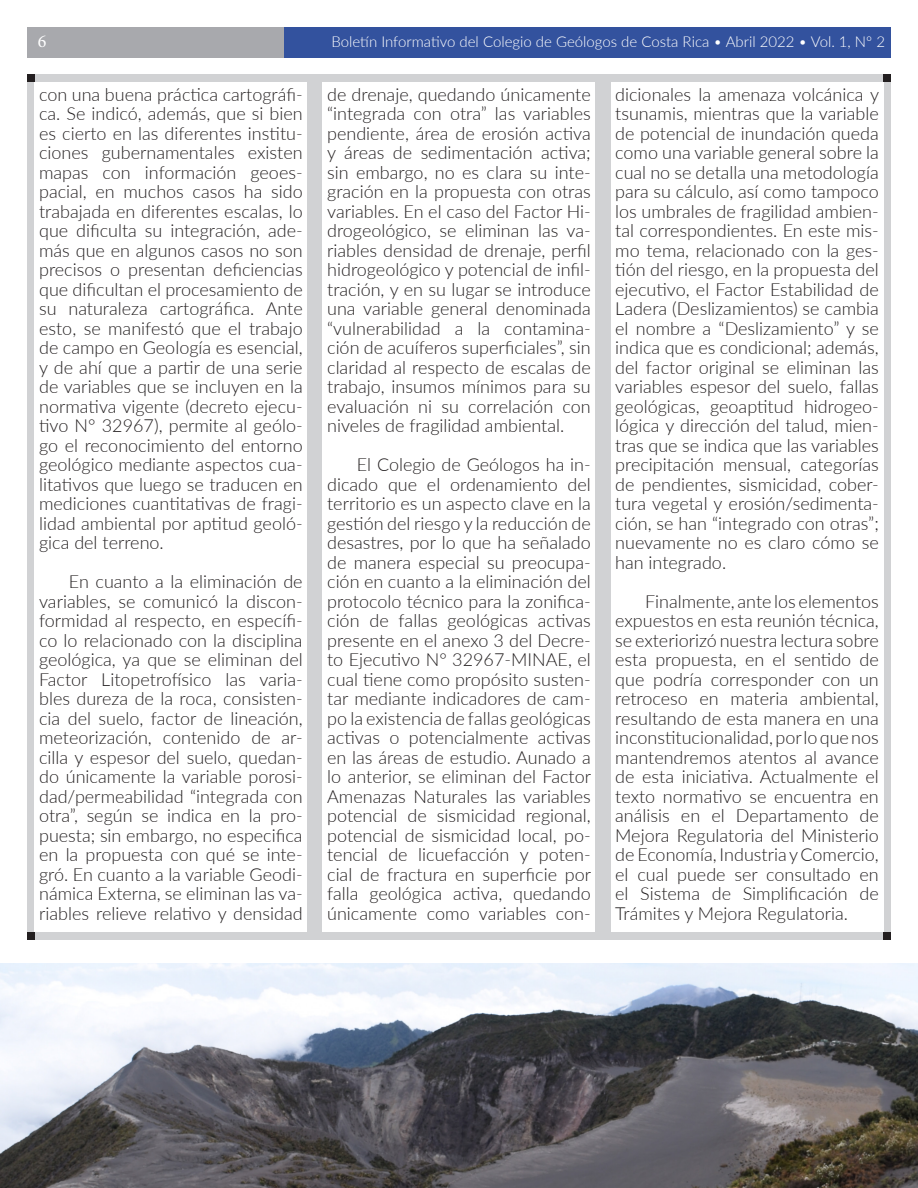
<style>
.page{position:relative;width:918px;height:1188px;background:#fff}
.page>*{position:absolute;margin:0;border:0;box-sizing:border-box;transform-origin:0 0}
.tEXTO_TEXTO{font:300 18px/19.5px "Lato";color:#231f20;text-align:justify}
.t1{font:18px "Minion Pro";color:#fff}
.t2{font:300 15px "Lato";color:#fff}
</style>
<div class="page">
<div style="left:284px;top:27px;width:607px;height:30px;background:#33529e"></div>
<div style="left:27px;top:27px;width:257px;height:30px;background:#a8a9ad"></div>
<div style="left:27px;top:74px;width:864px;height:866px;background:#d1d2d4"></div>
<div style="left:27px;top:932px;width:8px;height:8px;background:#231f20"></div>
<div style="left:883px;top:932px;width:8px;height:8px;background:#231f20"></div>
<div style="left:883px;top:74px;width:8px;height:8px;background:#231f20"></div>
<div style="left:27px;top:74px;width:8px;height:8px;background:#231f20"></div>
<img style="left:0;top:964px;width:918px;height:224px">
<div style="left:35px;top:82px;width:272px;height:850px;background:#fff"></div>
<div style="left:323px;top:82px;width:272px;height:850px;background:#fff"></div>
<div style="left:611px;top:82px;width:272px;height:850px;background:#fff"></div>
<p class="t1" style="left:38px;top:29px;width:10px">6</p>
<p class="t2" style="left:331px;top:31px;width:555px">Boletín Informativo del Colegio de Geólogos de Costa Rica • Abril 2022 • Vol. 1, Nº 2</p>
<p class="tEXTO_TEXTO" style="left:39px;top:84px;width:265px">con una buena práctica cartográfi&shy;ca. Se indicó, además, que si bien es cierto en las diferentes institu&shy;ciones gubernamentales existen mapas con información geoes&shy;pacial, en muchos casos ha sido trabajada en diferentes escalas, lo que dificulta su integración, ade&shy;más que en algunos casos no son precisos o presentan deficiencias que dificultan el procesamiento de su naturaleza cartográfica. Ante esto, se manifestó que el trabajo de campo en Geología es esencial, y de ahí que a partir de una serie de variables que se incluyen en la normativa vigente (decreto ejecu&shy;tivo N° 32967), permite al geólo&shy;go el reconocimiento del entorno geológico mediante aspectos cua&shy;litativos que luego se traducen en mediciones cuantitativas de fragi&shy;lidad ambiental por aptitud geoló&shy;gica del terreno.</p>
<p class="tEXTO_TEXTO" style="left:39px;top:571px;width:265px;text-indent:30px">En cuanto a la eliminación de variables, se comunicó la discon&shy;formidad al respecto, en específi&shy;co lo relacionado con la disciplina geológica, ya que se eliminan del Factor Litopetrofísico las varia&shy;bles dureza de la roca, consisten&shy;cia del suelo, factor de lineación, meteorización, contenido de ar&shy;cilla y espesor del suelo, quedan&shy;do únicamente la variable porosi&shy;dad/permeabilidad “integrada con otra”, según se indica en la pro&shy;puesta; sin embargo, no especifica en la propuesta con qué se inte&shy;gró. En cuanto a la variable Geodi&shy;námica Externa, se eliminan las va&shy;riables relieve relativo y densidad</p>
<p class="tEXTO_TEXTO" style="left:327px;top:84px;width:265px">de drenaje, quedando únicamente “integrada con otra” las variables pendiente, área de erosión activa y áreas de sedimentación activa; sin embargo, no es clara su inte&shy;gración en la propuesta con otras variables. En el caso del Factor Hi&shy;drogeológico, se eliminan las va&shy;riables densidad de drenaje, perfil hidrogeológico y potencial de infil&shy;tración, y en su lugar se introduce una variable general denominada “vulnerabilidad a la contamina&shy;ción de acuíferos superficiales”, sin claridad al respecto de escalas de trabajo, insumos mínimos para su evaluación ni su correlación con niveles de fragilidad ambiental.</p>
<p class="tEXTO_TEXTO" style="left:327px;top:454px;width:265px;text-indent:30px">El Colegio de Geólogos ha in&shy;dicado que el ordenamiento del territorio es un aspecto clave en la gestión del riesgo y la reducción de desastres, por lo que ha señalado de manera especial su preocupa&shy;ción en cuanto a la eliminación del protocolo técnico para la zonifica&shy;ción de fallas geológicas activas presente en el anexo 3 del Decre&shy;to Ejecutivo N° 32967-MINAE, el cual tiene como propósito susten&shy;tar mediante indicadores de cam&shy;po la existencia de fallas geológicas activas o potencialmente activas en las áreas de estudio. Aunado a lo anterior, se eliminan del Factor Amenazas Naturales las variables potencial de sismicidad regional, potencial de sismicidad local, po&shy;tencial de licuefacción y poten&shy;cial de fractura en superficie por falla geológica activa, quedando únicamente como variables con-</p>
<p class="tEXTO_TEXTO" style="left:615px;top:84px;width:266px">dicionales la amenaza volcánica y tsunamis, mientras que la variable de potencial de inundación queda como una variable general sobre la cual no se detalla una metodología para su cálculo, así como tampoco los umbrales de fragilidad ambien&shy;tal correspondientes. En este mis&shy;mo tema, relacionado con la ges&shy;tión del riesgo, en la propuesta del ejecutivo, el Factor Estabilidad de Ladera (Deslizamientos) se cambia el nombre a “Deslizamiento” y se indica que es condicional; además, del factor original se eliminan las variables espesor del suelo, fallas geológicas, geoaptitud hidrogeo&shy;lógica y dirección del talud, mien&shy;tras que se indica que las variables precipitación mensual, categorías de pendientes, sismicidad, cober&shy;tura vegetal y erosión/sedimenta&shy;ción, se han “integrado con otras”; nuevamente no es claro cómo se han integrado.</p>
<p class="tEXTO_TEXTO" style="left:615px;top:591px;width:265px;text-indent:30px">Finalmente, ante los elementos expuestos en esta reunión técnica, se exteriorizó nuestra lectura sobre esta propuesta, en el sentido de que podría corresponder con un retroceso en materia ambiental, resultando de esta manera en una inconstitucionalidad, por lo que nos mantendremos atentos al avance de esta iniciativa. Actualmente el texto normativo se encuentra en análisis en el Departamento de Mejora Regulatoria del Ministerio de Economía, Industria y Comercio, el cual puede ser consultado en el Sistema de Simplificación de Trámites y Mejora Regulatoria.</p>
</div>
